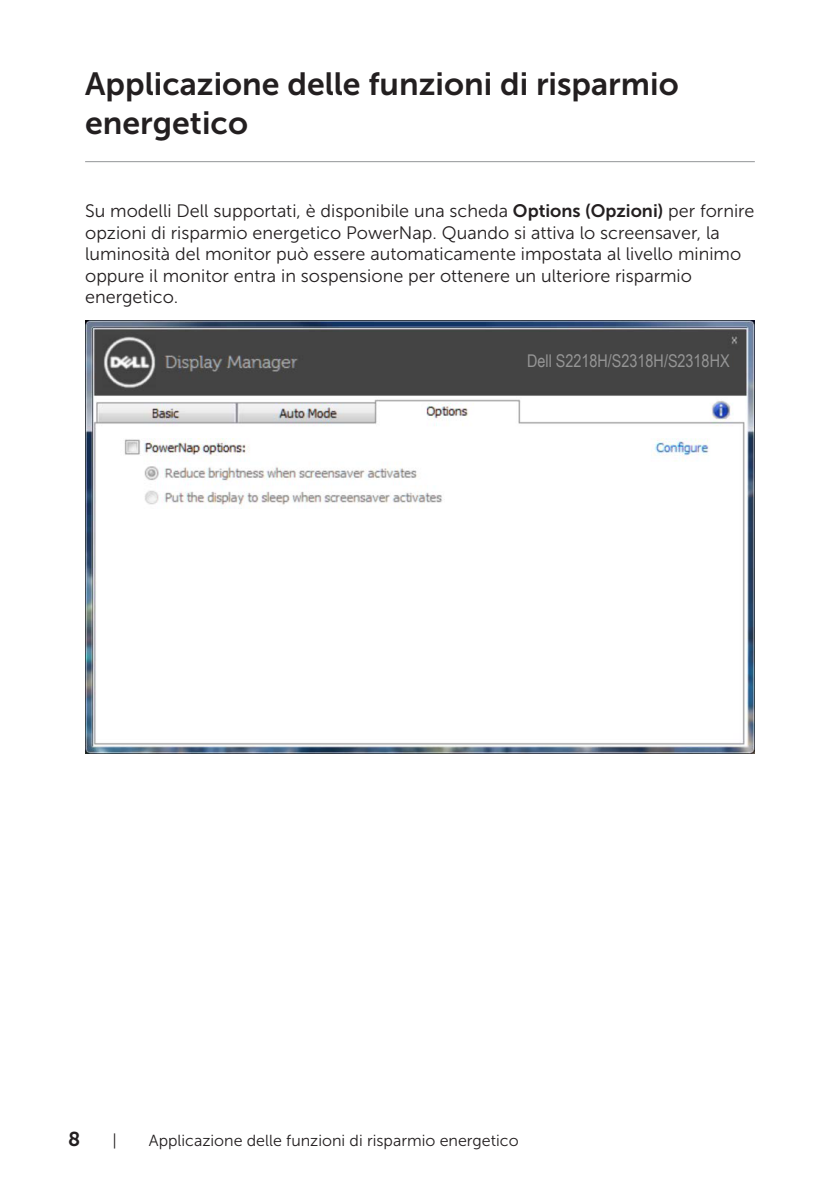
<style>
.page{position:relative;width:840px;height:1191px;background:#fff}
.page>*{position:absolute;margin:0;border:0;box-sizing:border-box;transform-origin:0 0}
.Contents{font:32px/38.4px "Museo Sans For Dell 700";color:#231f20}
.t1{font:20px "Museo Sans For Dell 700";color:#231f20}
.text{font:18px/21.6px "Museo Sans For Dell 300";color:#231f20}
.t2{font:17.6px "Arial Narrow";color:#959595}
.t3{font:16px "Museo Sans For Dell 300";color:#231f20}
.s1{font-family:"Museo Sans For Dell 700"}
</style>
<div class="page">
<hr style="left:85px;top:161px;width:669px;height:1px;background:#939598">
<img style="left:85px;top:321px;width:669px;height:433px">
<p class="Contents" style="left:85px;top:65px;width:594px">Applicazione delle funzioni di risparmio energetico</p>
<p class="text" style="left:85px;top:200px;width:670px">Su modelli Dell supportati, è disponibile una scheda <span class="s1">Options (Opzioni)</span> per fornire opzioni di risparmio energetico PowerNap. Quando si attiva lo screensaver, la luminosità del monitor può essere automaticamente impostata al livello minimo oppure il monitor entra in sospensione per ottenere un ulteriore risparmio energetico.</p>
<p class="t2" style="left:527px;top:348px;width:204px">Dell S2218H/S2318H/S2318HX</p>
<p class="t1" style="left:68px;top:1127px;width:14px">8</p>
<p class="t3" style="left:112px;top:1131px;width:6px">|</p>
<p class="t3" style="left:149px;top:1131px;width:371px">Applicazione delle funzioni di risparmio energetico</p>
</div>
